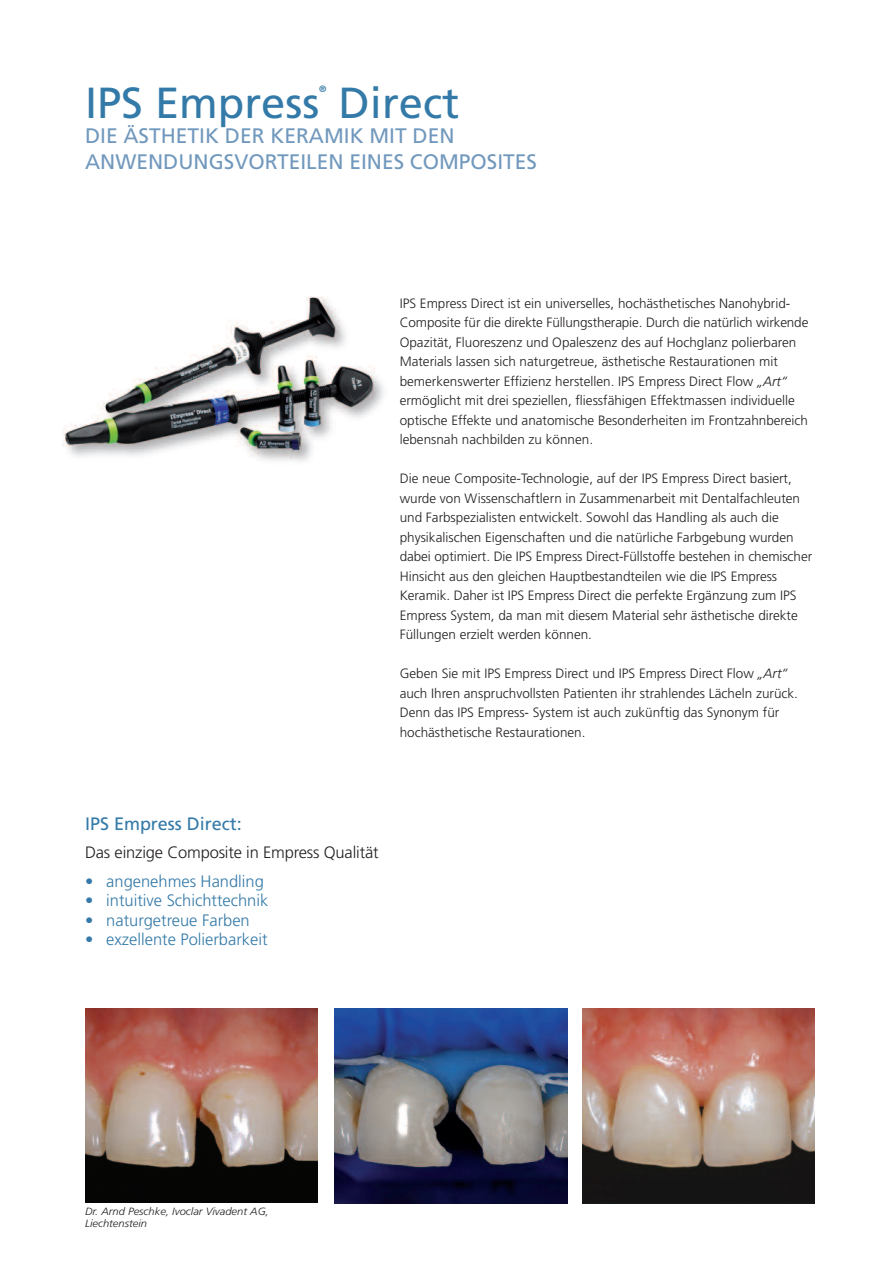
<style>
.page{position:relative;width:893px;height:1263px;background:#fff}
.page>*{position:absolute;margin:0;border:0;box-sizing:border-box;transform-origin:0 0}
.t1{font:43.5px "Frutiger";color:#347aa8}
.t2{font:21px/25.2px "Frutiger";color:#7198bd}
.t3{font:18px "Frutiger";color:#347aa8}
.t4{font:300 16.5px "Frutiger";color:#347aa8}
.t5{font:300 16.5px "Frutiger";letter-spacing:-.01em;color:#231f20}
.t6{font:300 13.5px/19.5px "Frutiger";color:#231f20}
.t7{font:italic 300 10.5px/12px "Frutiger";color:#231f20;scale:1.07 1}
.t8{font:700 9.15px "Frutiger";color:#347aa8}
.s1{font-style:italic}
</style>
<div class="page">
<img style="left:85px;top:1008px;width:233px;height:194px">
<img style="left:335px;top:1008px;width:232px;height:195px">
<img style="left:582px;top:1008px;width:233px;height:195px">
<img style="left:63px;top:296px;width:321px;height:166px">
<p class="t8" style="left:319px;top:85px;width:9px">®</p>
<h1 class="t1" style="left:85px;top:85px;width:376px">IPS Empress Direct</h1>
<h2 class="t2" style="left:85px;top:125px;width:453px">DIE ÄSTHETIK DER KERAMIK MIT DEN<br>ANWENDUNGSVORTEILEN EINES COMPOSITES</h2>
<p class="t6" style="left:400px;top:294px;width:410px">IPS Empress Direct ist ein universelles, hochästhetisches Nanohybrid-Composite für die direkte Füllungstherapie. Durch die natürlich wirkende Opazität, Fluoreszenz und Opaleszenz des auf Hochglanz polierbaren Materials lassen sich naturgetreue, ästhetische Restaurationen mit bemerkenswerter Effizienz herstellen. IPS Empress Direct Flow <span class="s1">„Art“ </span>ermöglicht mit drei speziellen, fliessfähigen Effektmassen individuelle optische Effekte und anatomische Besonderheiten im Frontzahnbereich lebensnah nachbilden zu können.</p>
<p class="t6" style="left:400px;top:470px;width:414px">Die neue Composite-Technologie, auf der IPS Empress Direct basiert, wurde von Wissenschaftlern in Zusammenarbeit mit Dentalfachleuten und Farbspezialisten entwickelt. Sowohl das Handling als auch die physikalischen Eigenschaften und die natürliche Farbgebung wurden dabei optimiert. Die IPS Empress Direct-Füllstoffe bestehen in chemischer Hinsicht aus den gleichen Hauptbestandteilen wie die IPS Empress Keramik. Daher ist IPS Empress Direct die perfekte Ergänzung zum IPS Empress System, da man mit diesem Material sehr ästhetische direkte Füllungen erzielt werden können.</p>
<p class="t6" style="left:400px;top:665px;width:400px">Geben Sie mit IPS Empress Direct und IPS Empress Direct Flow <span class="s1">„Art“ </span>auch Ihren anspruchvollsten Patienten ihr strahlendes Lächeln zurück.<br>Denn das IPS Empress- System ist auch zukünftig das Synonym für hochästhetische Restaurationen.</p>
<h3 class="t3" style="left:85px;top:816px;width:158px">IPS Empress Direct:</h3>
<p class="t5" style="left:85px;top:846px;width:295px">Das einzige Composite in Empress Qualität</p>
<p class="t4" style="left:85px;top:874px;width:180px">• angenehmes Handling</p>
<p class="t4" style="left:85px;top:894px;width:185px">• intuitive Schichttechnik</p>
<p class="t4" style="left:85px;top:913px;width:166px">• naturgetreue Farben</p>
<p class="t4" style="left:85px;top:933px;width:184px">• exzellente Polierbarkeit</p>
<p class="t7" style="left:85px;top:1206px;width:173px">Dr. Arnd Peschke, Ivoclar Vivadent AG,<br>Liechtenstein</p>
</div>
